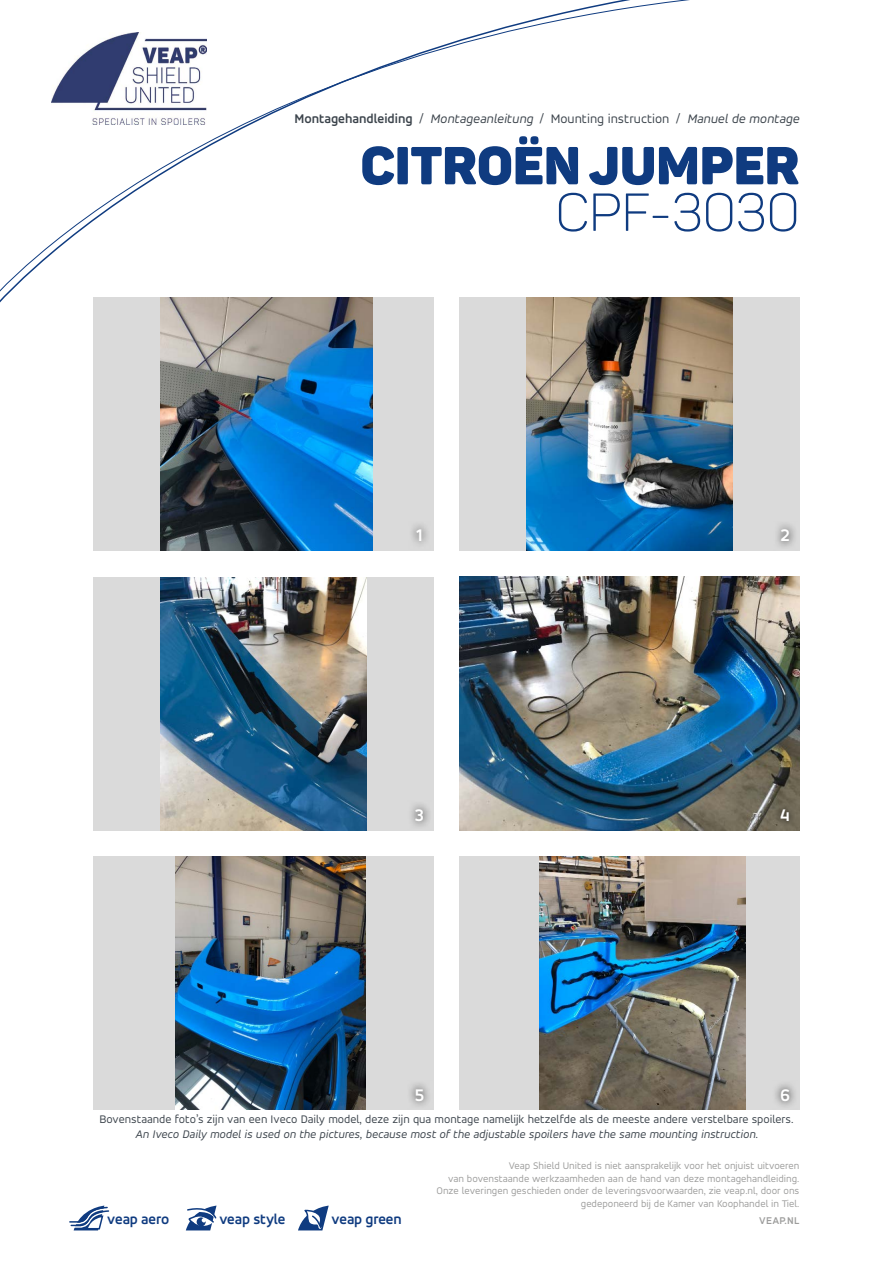
<style>
.page{position:relative;width:893px;height:1263px;background:#fff}
.page>*{position:absolute;margin:0;border:0;box-sizing:border-box;transform-origin:0 0}
.t1{font:52.65px "Panton Black Caps";color:#0f3b80}
.t2{font:52.65px "Panton Light Caps";color:#0f3b80}
.t3{font:700 18px "Accord Alternate";color:#fff}
.t4{font:700 15px "Accord Alternate";letter-spacing:-.01em;color:#0f3b80}
.t5{font:italic 13.5px "Accord Alternate";color:#3c444c}
.t6{font:12px "Accord Alternate";color:#3c444c}
.t7{font:italic 12px "Accord Alternate";color:#3c444c}
.t8{font:10.5px/12.6px "Accord Alternate";color:#9d9d9c;text-align:right}
.t9{font:700 10.5px "Accord Alternate";letter-spacing:.03em;color:#9d9d9c}
.s1{font-weight:700;font-style:normal}
.s2{font-style:normal}
</style>
<div class="page">
<svg style="left:0;top:0;width:800px;height:317px"></svg>
<img style="left:52px;top:33px;width:154px;height:91px">
<svg style="left:69px;top:1205px;width:41px;height:25px"></svg>
<svg style="left:298px;top:1205px;width:31px;height:25px"></svg>
<svg style="left:186px;top:1205px;width:31px;height:25px"></svg>
<div style="left:459px;top:856px;width:340px;height:254px;background:#dadada"></div>
<img style="left:540px;top:856px;width:205px;height:254px">
<svg style="left:775px;top:1084px;width:20px;height:22px"></svg>
<div style="left:94px;top:856px;width:340px;height:254px;background:#dadada"></div>
<img style="left:176px;top:856px;width:190px;height:254px">
<svg style="left:410px;top:1083px;width:19px;height:23px"></svg>
<img style="left:459px;top:577px;width:340px;height:253px">
<svg style="left:772px;top:800px;width:26px;height:29px"></svg>
<div style="left:94px;top:577px;width:340px;height:253px;background:#dadada"></div>
<img style="left:161px;top:577px;width:205px;height:253px">
<svg style="left:411px;top:804px;width:18px;height:23px"></svg>
<div style="left:459px;top:297px;width:340px;height:254px;background:#dadada"></div>
<img style="left:526px;top:297px;width:206px;height:254px">
<svg style="left:777px;top:524px;width:18px;height:23px"></svg>
<div style="left:94px;top:297px;width:340px;height:254px;background:#dadada"></div>
<img style="left:161px;top:297px;width:212px;height:254px">
<svg style="left:412px;top:525px;width:15px;height:19px"></svg>
<p class="t5" style="left:294px;top:110px;width:507px"><span class="s1">Montagehandleiding</span> <span class="s2">/</span> Montageanleitung <span class="s2">/ Mounting instruction /</span> Manuel de montage</p>
<h1 class="t1" style="left:361px;top:132px;width:440px">CITROËN JUMPER</h1>
<h1 class="t2" style="left:556px;top:180px;width:245px">CPF-3030</h1>
<h2 class="t3" style="left:416px;top:524px;width:8px">1</h2>
<h2 class="t3" style="left:780px;top:524px;width:11px">2</h2>
<h2 class="t3" style="left:415px;top:804px;width:11px">3</h2>
<h2 class="t3" style="left:780px;top:804px;width:11px">4</h2>
<h2 class="t3" style="left:414px;top:1084px;width:12px">5</h2>
<h2 class="t3" style="left:780px;top:1084px;width:11px">6</h2>
<p class="t6" style="left:99px;top:1112px;width:695px">Bovenstaande foto’s zijn van een Iveco Daily model, deze zijn qua montage namelijk hetzelfde als de meeste andere verstelbare spoilers.</p>
<p class="t7" style="left:135px;top:1126px;width:624px">An Iveco Daily model is used on the pictures, because most of the adjustable spoilers have the same mounting instruction.</p>
<h3 class="t4" style="left:107px;top:1210px;width:63px">veap aero</h3>
<h3 class="t4" style="left:219px;top:1210px;width:68px">veap style</h3>
<h3 class="t4" style="left:331px;top:1210px;width:72px">veap green</h3>
<p class="t8" style="left:437px;top:1159px;width:364px">Veap Shield United is niet aansprakelijk voor het onjuist uitvoeren<br>van bovenstaande werkzaamheden aan de hand van deze montagehandleiding.<br>Onze leveringen geschieden onder de leveringsvoorwaarden, zie veap.nl, door ons gedeponeerd bij de Kamer van Koophandel in Tiel.</p>
<p class="t9" style="left:759px;top:1214px;width:42px">VEAP.NL</p>
</div>
